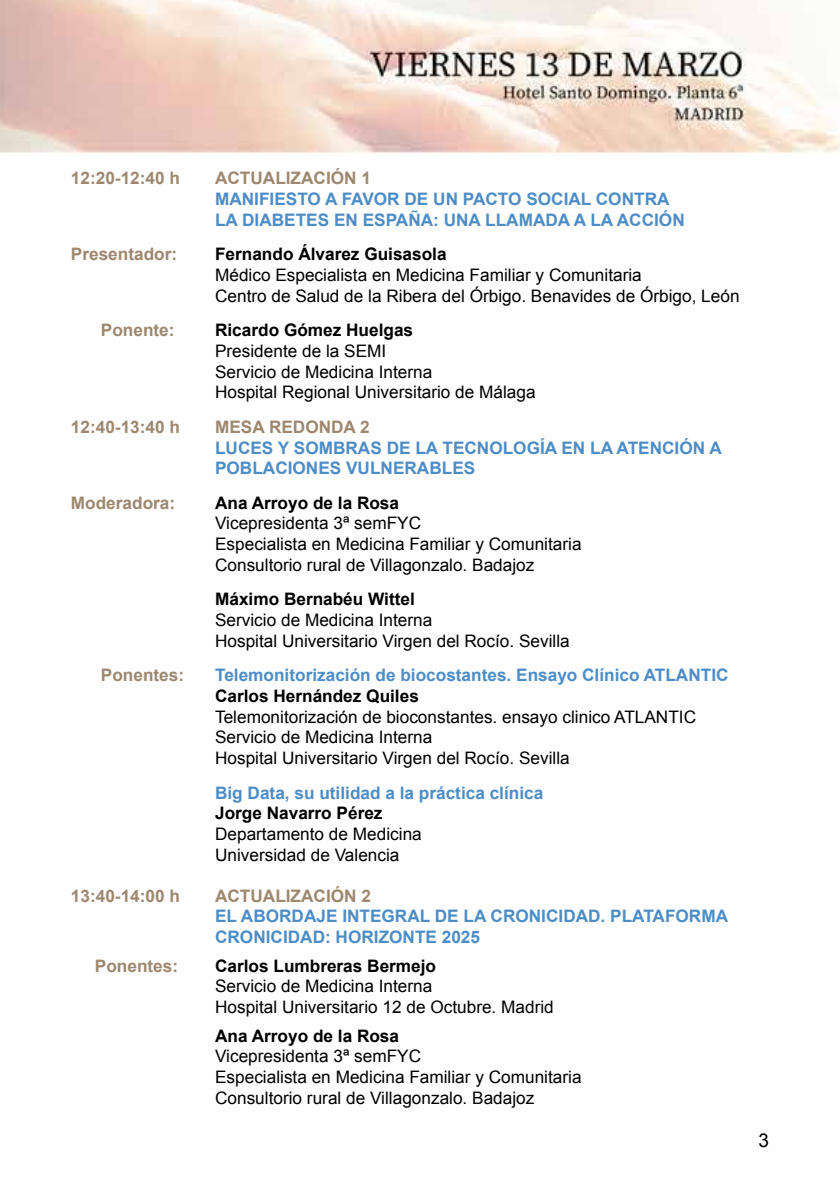
<style>
.page{position:relative;width:840px;height:1191px;background:#fff}
.page>*{position:absolute;margin:0;border:0;box-sizing:border-box;transform-origin:0 0}
.t1{font:19px "Arial";color:#000}
.t2{font:17.2px/20.6px "Arial";color:#000}
.t3{font:700 17.2px/20.6px "Arial";color:#4d8dc6}
.t4{font:700 17.2px "Arial";color:#000}
.t5{font:700 17.2px "Arial";color:#9d886f}
</style>
<div class="page">
<img style="left:0;top:0;width:839px;height:153px">
<p class="t5" style="left:71px;top:167px;width:110px">12:20-12:40 h</p>
<p class="t5" style="left:215px;top:167px;width:157px">ACTUALIZACIÓN 1</p>
<p class="t3" style="left:215px;top:189px;width:471px">MANIFIESTO A FAVOR DE UN PACTO SOCIAL CONTRA<br>LA DIABETES EN ESPAÑA: UNA LLAMADA A LA ACCIÓN</p>
<p class="t5" style="left:71px;top:243px;width:108px">Presentador:</p>
<p class="t4" style="left:215px;top:243px;width:233px">Fernando Álvarez Guisasola</p>
<p class="t2" style="left:215px;top:265px;width:525px">Médico Especialista en Medicina Familiar y Comunitaria<br>Centro de Salud de la Ribera del Órbigo. Benavides de Órbigo, León</p>
<p class="t5" style="left:101px;top:319px;width:75px">Ponente:</p>
<p class="t4" style="left:215px;top:319px;width:199px">Ricardo Gómez Huelgas</p>
<p class="t2" style="left:215px;top:341px;width:322px">Presidente de la SEMI<br>Servicio de Medicina Interna<br>Hospital Regional Universitario de Málaga</p>
<p class="t5" style="left:71px;top:415px;width:110px">12:40-13:40 h</p>
<p class="t5" style="left:215px;top:415px;width:156px">MESA REDONDA 2</p>
<p class="t3" style="left:215px;top:438px;width:508px">LUCES Y SOMBRAS DE LA TECNOLOGÍA EN LA ATENCIÓN A<br>POBLACIONES VULNERABLES</p>
<p class="t5" style="left:71px;top:491px;width:106px">Moderadora:</p>
<p class="t4" style="left:215px;top:491px;width:185px">Ana Arroyo de la Rosa</p>
<p class="t2" style="left:215px;top:513px;width:368px">Vicepresidenta 3ª semFYC<br>Especialista en Medicina Familiar y Comunitaria<br>Consultorio rural de Villagonzalo. Badajoz</p>
<p class="t4" style="left:215px;top:588px;width:201px">Máximo Bernabéu Wittel</p>
<p class="t2" style="left:215px;top:610px;width:356px">Servicio de Medicina Interna<br>Hospital Universitario Virgen del Rocío. Sevilla</p>
<p class="t5" style="left:101px;top:664px;width:85px">Ponentes:</p>
<p class="t3" style="left:215px;top:665px;width:514px">Telemonitorización de biocostantes. Ensayo Clínico ATLANTIC</p>
<p class="t4" style="left:215px;top:684px;width:205px">Carlos Hernández Quiles</p>
<p class="t2" style="left:215px;top:706px;width:482px">Telemonitorización de bioconstantes. ensayo clinico ATLANTIC<br>Servicio de Medicina Interna<br>Hospital Universitario Virgen del Rocío. Sevilla</p>
<p class="t3" style="left:215px;top:783px;width:329px">Big Data, su utilidad a la práctica clínica</p>
<p class="t4" style="left:215px;top:802px;width:169px">Jorge Navarro Pérez</p>
<p class="t2" style="left:215px;top:823px;width:208px">Departamento de Medicina<br>Universidad de Valencia</p>
<p class="t5" style="left:71px;top:884px;width:110px">13:40-14:00 h</p>
<p class="t5" style="left:215px;top:884px;width:157px">ACTUALIZACIÓN 2</p>
<p class="t3" style="left:215px;top:906px;width:514px">EL ABORDAJE INTEGRAL DE LA CRONICIDAD. PLATAFORMA<br>CRONICIDAD: HORIZONTE 2025</p>
<p class="t5" style="left:95px;top:954px;width:85px">Ponentes:</p>
<p class="t4" style="left:215px;top:954px;width:222px">Carlos Lumbreras Bermejo</p>
<p class="t2" style="left:215px;top:976px;width:340px">Servicio de Medicina Interna<br>Hospital Universitario 12 de Octubre. Madrid</p>
<p class="t4" style="left:215px;top:1024px;width:185px">Ana Arroyo de la Rosa</p>
<p class="t2" style="left:215px;top:1046px;width:368px">Vicepresidenta 3ª semFYC<br>Especialista en Medicina Familiar y Comunitaria<br>Consultorio rural de Villagonzalo. Badajoz</p>
<p class="t1" style="left:758px;top:1127px;width:12px">3</p>
</div>
